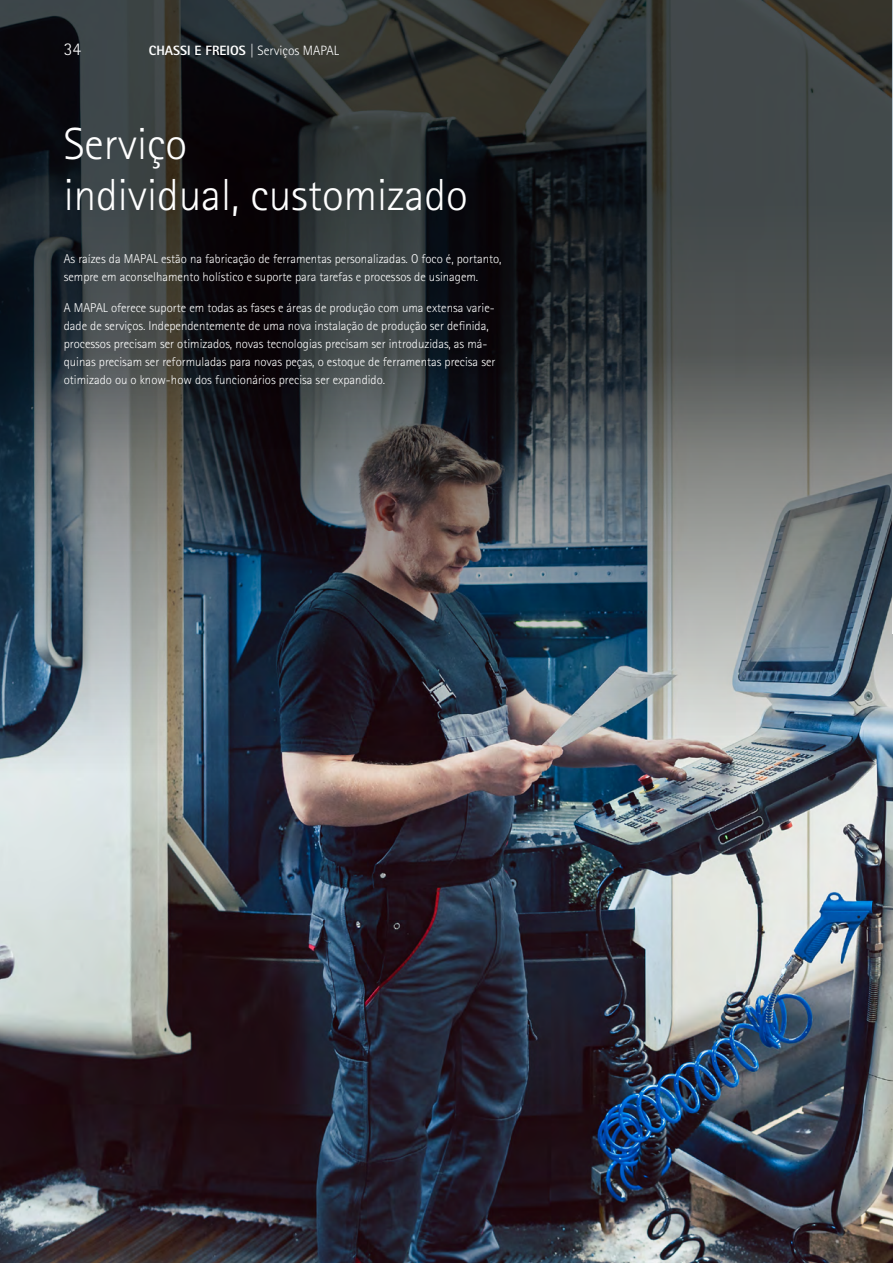
<style>
.page{position:relative;width:893px;height:1263px;background:#fff}
.page>*{position:absolute;margin:0;border:0;box-sizing:border-box;transform-origin:0 0}
.t1{font:300 45px/51px "Rotis Sans Serif W1 G";color:#fff}
.t2{font:300 18px "Rotis Sans Serif W1 G";color:#fff}
.t3{font:300 13.5px "Rotis Sans Serif W1 G";color:#fff}
.t4{font:300 12.75px/18px "Rotis Sans Serif W1 G";color:#fff}
.s1{font-weight:800}
</style>
<div class="page">
<img style="left:0;top:804px;width:893px;height:459px">
<img style="left:0;top:467px;width:893px;height:337px">
<svg style="left:0;top:0;width:893px;height:467px;background:#333738"></svg>
<h2 class="t2" style="left:64px;top:39px;width:19px">34</h2>
<p class="t3" style="left:149px;top:43px;width:192px"><span class="s1">CHASSI E FREIOS</span> | Serviços MAPAL</p>
<h1 class="t1" style="left:64px;top:119px;width:405px">Serviço<br>individual, customizado</h1>
<p class="t4" style="left:64px;top:250px;width:439px">As raízes da MAPAL estão na fabricação de ferramentas personalizadas. O foco é, portanto, sempre em aconselhamento holístico e suporte para tarefas e processos de usinagem.</p>
<p class="t4" style="left:64px;top:299px;width:433px">A MAPAL oferece suporte em todas as fases e áreas de produção com uma extensa varie&shy;dade de serviços. Independentemente de uma nova instalação de produção ser definida, processos precisam ser otimizados, novas tecnologias precisam ser introduzidas, as má&shy;quinas precisam ser reformuladas para novas peças, o estoque de ferramentas precisa ser otimizado ou o know-how dos funcionários precisa ser expandido.</p>
</div>
